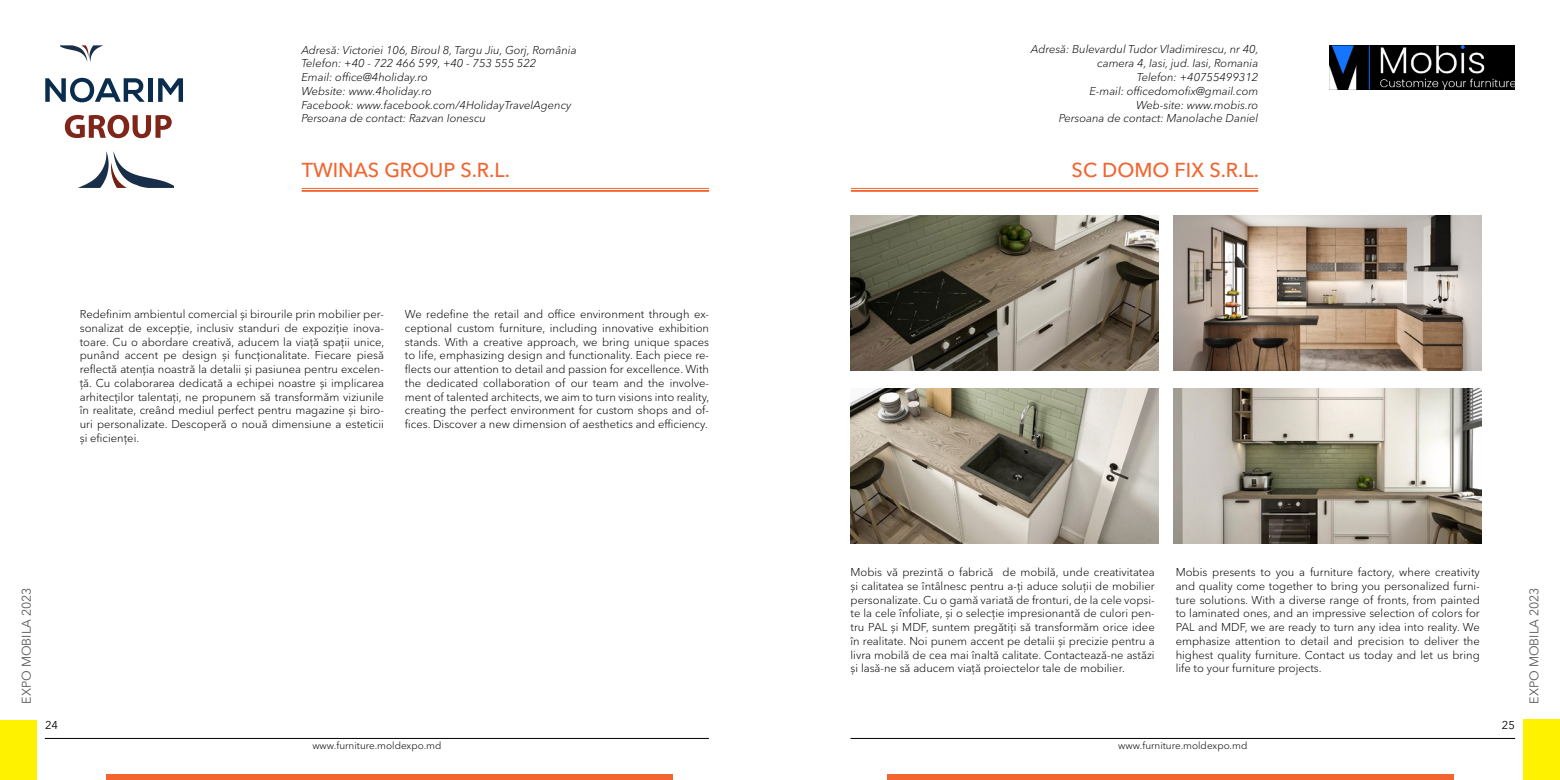
<style>
.page{position:relative;width:1560px;height:780px;background:#fff}
.page>*{position:absolute;margin:0;border:0;box-sizing:border-box;transform-origin:0 0}
.t1{font:500 20px "Avenir Next Cyr";color:#f26531}
.t2{font:12.5px "Avenir Next Cyr";color:#58595b}
.t3{font:300 11.25px/13.8px "Avenir Next Cyr";color:#000;text-align:justify}
.t4{font:italic 300 11.25px/13.8px "Avenir Next Cyr";color:#000;text-align:right}
.t5{font:11.25px "Avenir Next Cyr";color:#000}
.t6{font:300 10px "Avenir Next Cyr";color:#000}
</style>
<div class="page">
<hr style="left:45px;top:738px;width:663px;height:1px;background:#000">
<hr style="left:850px;top:738px;width:664px;height:1px;background:#000">
<div style="left:0;top:720px;width:37px;height:60px;background:#fff200"></div>
<div style="left:1522px;top:719px;width:37px;height:61px;background:#fff200"></div>
<div style="left:106px;top:773px;width:566px;height:7px;background:#f26531"></div>
<div style="left:886px;top:773px;width:567px;height:7px;background:#f26531"></div>
<hr style="left:850px;top:188px;width:408px;height:1px;background:#f26531">
<hr style="left:850px;top:190px;width:408px;height:2px;background:#f26531">
<hr style="left:302px;top:188px;width:407px;height:1px;background:#f26531">
<hr style="left:302px;top:190px;width:407px;height:2px;background:#f26531">
<svg style="left:45px;top:78px;width:99px;height:24px"></svg>
<hr style="left:148px;top:78px;width:4px;height:24px;background:#0b2d4d">
<svg style="left:158px;top:78px;width:25px;height:24px"></svg>
<svg style="left:65px;top:115px;width:107px;height:23px"></svg>
<svg style="left:78px;top:151px;width:96px;height:37px"></svg>
<svg style="left:60px;top:45px;width:43px;height:17px"></svg>
<img style="left:1329px;top:45px;width:185px;height:45px">
<img style="left:850px;top:215px;width:308px;height:155px">
<img style="left:1173px;top:215px;width:308px;height:155px">
<img style="left:850px;top:388px;width:308px;height:155px">
<img style="left:1173px;top:388px;width:308px;height:155px">
<p class="t4" style="left:301px;top:43px;width:277px;text-align:left">Adresă: Victoriei 106, Biroul 8, Targu Jiu, Gorj, România Telefon: +40 - 722 466 599, +40 - 753 555 522<br>Email: office@4holiday.ro<br>Website: www.4holiday.ro<br>Facebook: www.facebook.com/4HolidayTravelAgency Persoana de contact: Razvan Ionescu</p>
<h1 class="t1" style="left:302px;top:158px;width:210px">TWINAS GROUP S.R.L.</h1>
<p class="t3" style="left:80px;top:307px;width:306px">Redefinim ambientul comercial și birourile prin mobilier per&shy;sonalizat de excepție, inclusiv standuri de expoziție inova&shy;toare. Cu o abordare creativă, aducem la viață spații unice, punând accent pe design și funcționalitate. Fiecare piesă reflectă atenția noastră la detalii și pasiunea pentru excelen&shy;ță. Cu colaborarea dedicată a echipei noastre și implicarea arhitecților talentați, ne propunem să transformăm viziunile în realitate, creând mediul perfect pentru magazine și biro&shy;uri personalizate. Descoperă o nouă dimensiune a esteticii și eficienței.</p>
<p class="t3" style="left:405px;top:307px;width:306px">We redefine the retail and office environment through ex&shy;ceptional custom furniture, including innovative exhibition stands. With a creative approach, we bring unique spaces to life, emphasizing design and functionality. Each piece re&shy;flects our attention to detail and passion for excellence. With the dedicated collaboration of our team and the involve&shy;ment of talented architects, we aim to turn visions into reality, creating the perfect environment for custom shops and of&shy;fices. Discover a new dimension of aesthetics and efficiency.</p>
<p class="t4" style="left:1030px;top:43px;width:229px">Adresă: Bulevardul Tudor Vladimirescu, nr 40, camera 4, Iasi, jud. Iasi, Romania<br>Telefon: +40755499312<br>E-mail: officedomofix@gmail.com<br>Web-site: www.mobis.ro<br>Persoana de contact: Manolache Daniel</p>
<h1 class="t1" style="left:1071px;top:158px;width:189px">SC DOMO FIX S.R.L.</h1>
<p class="t3" style="left:850px;top:565px;width:305px">Mobis vă prezintă o fabrică de mobilă, unde creativitatea și calitatea se întâlnesc pentru a-ți aduce soluții de mobilier personalizate. Cu o gamă variată de fronturi, de la cele vopsi&shy;te la cele înfoliate, și o selecție impresionantă de culori pen&shy;tru PAL și MDF, suntem pregătiți să transformăm orice idee în realitate. Noi punem accent pe detalii și precizie pentru a livra mobilă de cea mai înaltă calitate. Contactează-ne astăzi și lasă-ne să aducem viață proiectelor tale de mobilier.</p>
<p class="t3" style="left:1175px;top:565px;width:305px">Mobis presents to you a furniture factory, where creativity and quality come together to bring you personalized furni&shy;ture solutions. With a diverse range of fronts, from painted to laminated ones, and an impressive selection of colors for PAL and MDF, we are ready to turn any idea into reality. We emphasize attention to detail and precision to deliver the highest quality furniture. Contact us today and let us bring life to your furniture projects.</p>
<p class="t2" style="left:19px;top:703px;width:118px;rotate:-90deg">EXPO MOBILA 2023</p>
<p class="t2" style="left:1526px;top:703px;width:118px;rotate:-90deg">EXPO MOBILA 2023</p>
<p class="t5" style="left:45px;top:718px;width:15px">24</p>
<p class="t5" style="left:1501px;top:718px;width:15px">25</p>
<p class="t6" style="left:312px;top:739px;width:131px">www.furniture.moldexpo.md</p>
<p class="t6" style="left:1118px;top:739px;width:131px">www.furniture.moldexpo.md</p>
</div>
